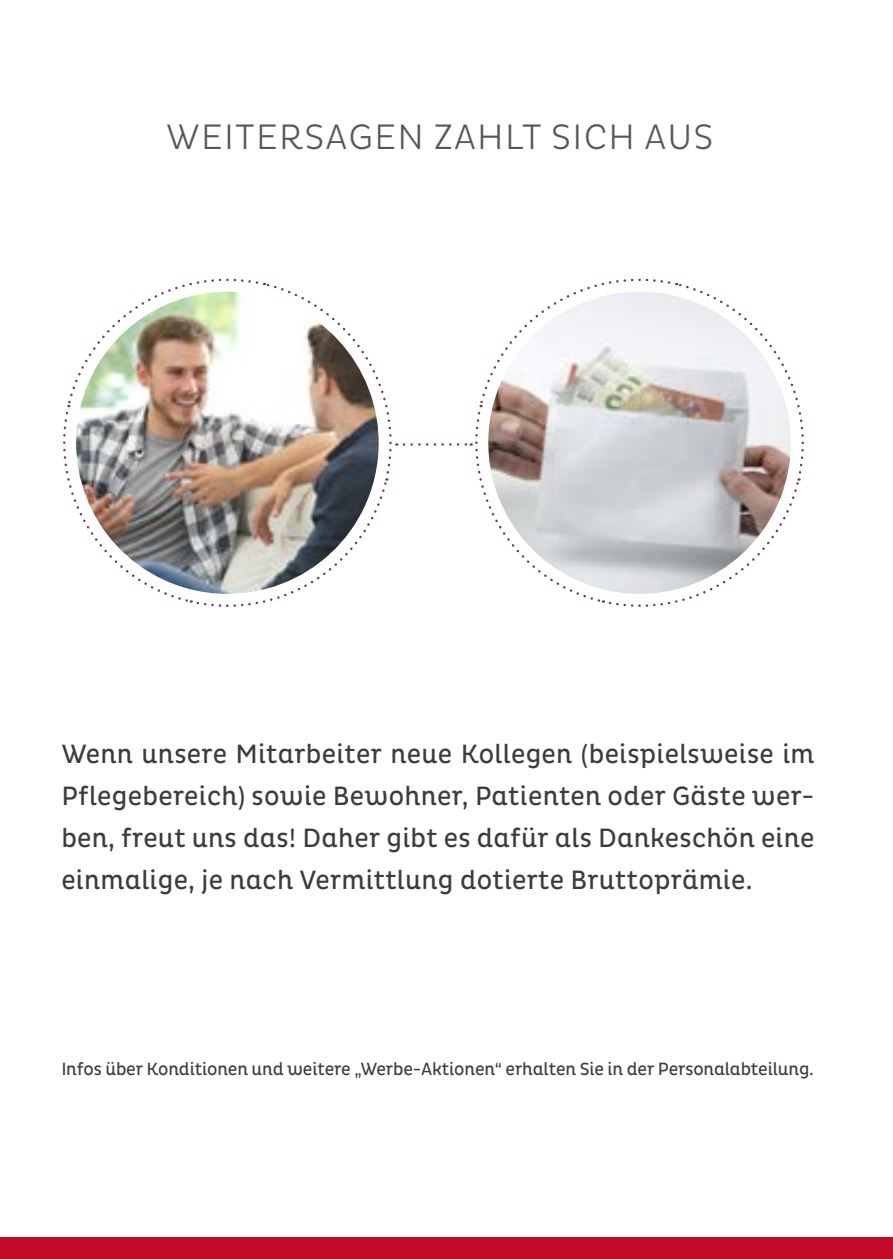
<style>
.page{position:relative;width:893px;height:1259px;background:#fff}
.page>*{position:absolute;margin:0;border:0;box-sizing:border-box;transform-origin:0 0}
.t1{font:300 36px "Pluto Cond";letter-spacing:.035em;color:#575756}
.t2{font:27px/42px "Pluto Cond";letter-spacing:.01em;color:#3c3c3b;text-align:justify}
.t3{font:18px "Pluto Cond";letter-spacing:-.01em;color:#3c3c3b}
</style>
<div class="page">
<div style="left:0;top:1237px;width:893px;height:22px;background:#c10a25"></div>
<img style="left:63px;top:278px;width:741px;height:329px">
<h1 class="t1" style="left:166px;top:116px;width:549px">WEITERSAGEN ZAHLT SICH AUS</h1>
<p class="t2" style="left:61px;top:733px;width:755px">Wenn unsere Mitarbeiter neue Kollegen (beispielsweise im Pflegebereich) sowie Bewohner, Patienten oder Gäste wer&shy;ben, freut uns das! Daher gibt es dafür als Dankeschön eine einmalige, je nach Vermittlung dotierte Bruttoprämie.</p>
<p class="t3" style="left:61px;top:1059px;width:754px">Infos über Konditionen und weitere „Werbe-Aktionen“ erhalten Sie in der Personalabteilung.</p>
</div>
